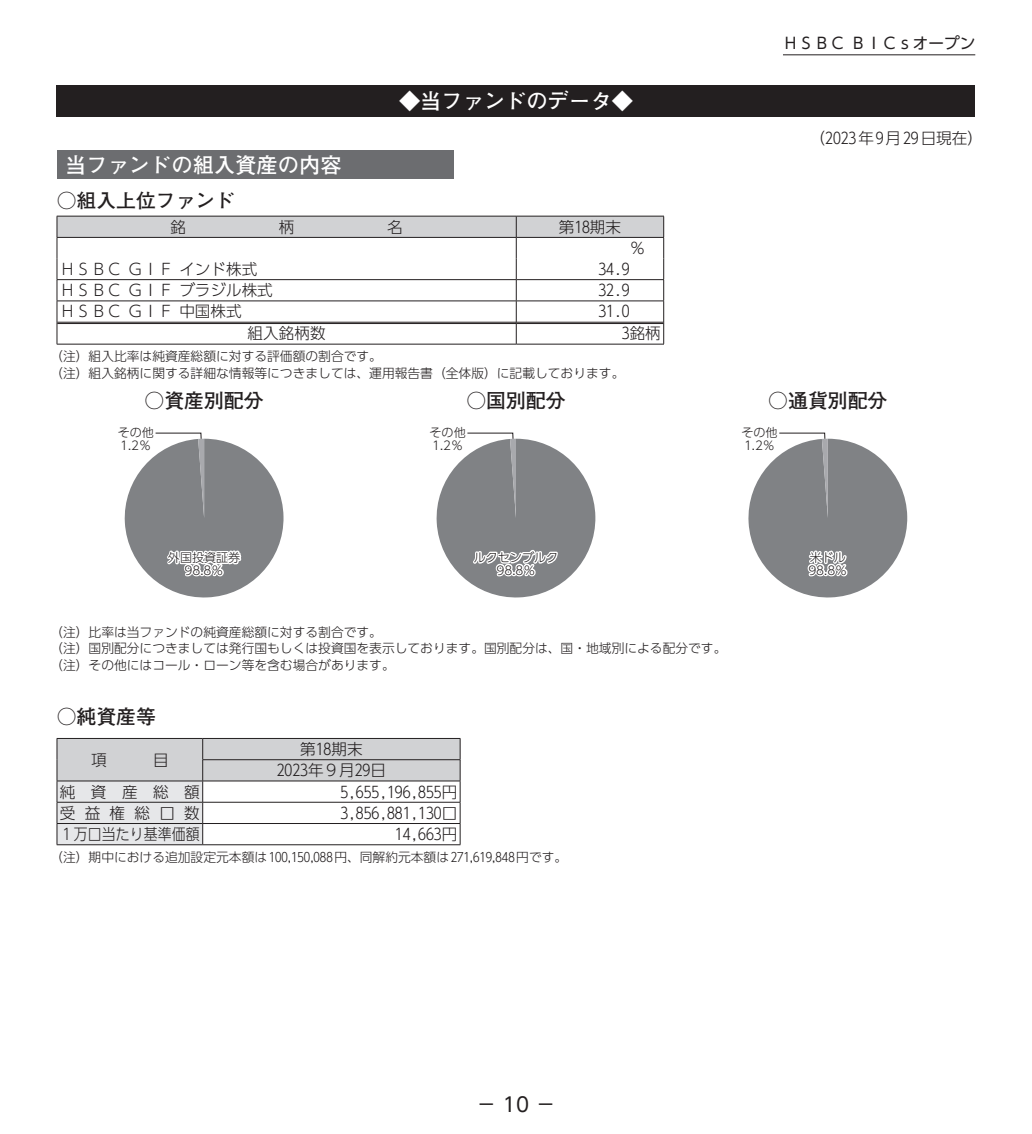
<style>
.page{position:relative;width:1032px;height:1134px;background:#fff}
.page>*{position:absolute;margin:0;border:0;box-sizing:border-box;transform-origin:0 0}
.t1{font:700 21.2px "Futo Go B101 Pro";color:#fff}
.t2{font:700 19.8px "Futo Go B101 Pro";color:#231f20}
.t3{font:19.8px "UD Shin Go Pro";color:#231f20}
.t4{font:300 15.6px/21.2px "UD Shin Go Pro";color:#231f20;text-align:center}
.t5{font:15.6px "UD Shin Go Pro";color:#231f20}
.t6{font:300 15.6px "UD Shin Go Pro";color:#231f20;scale:.89 1}
.t7{font:300 12.8px/16.4px "UD Shin Go Pro";color:#231f20}
.t8{font:300 12px/12.8px "UD Shin Go Pro";color:#231f20}
</style>
<div class="page">
<div style="left:57px;top:85px;width:918px;height:31px;background:#231f20"></div>
<div style="left:57px;top:151px;width:397px;height:28px;background:#6c6d70"></div>
<svg style="left:57px;top:216px;width:607px;height:128px"></svg>
<hr style="left:57px;top:344px;width:459px;height:1px;background:#231f20">
<hr style="left:516px;top:344px;width:148px;height:1px;background:#231f20">
<svg style="left:124px;top:432px;width:160px;height:166px"></svg>
<svg style="left:436px;top:432px;width:160px;height:166px"></svg>
<svg style="left:748px;top:432px;width:160px;height:166px"></svg>
<svg style="left:57px;top:738px;width:404px;height:107px"></svg>
<hr style="left:57px;top:802px;width:146px;height:1px;background:#231f20">
<hr style="left:57px;top:823px;width:146px;height:1px;background:#231f20">
<hr style="left:57px;top:844px;width:146px;height:1px;background:#231f20">
<hr style="left:203px;top:802px;width:257px;height:1px;background:#231f20">
<hr style="left:203px;top:823px;width:257px;height:1px;background:#231f20">
<hr style="left:203px;top:844px;width:257px;height:1px;background:#231f20">
<hr style="left:783px;top:54px;width:192px;height:1px;background:#231f20">
<h1 class="t1" style="left:399px;top:84px;width:235px">◆当ファンドのデータ◆</h1>
<h1 class="t1" style="left:65px;top:148px;width:278px">当ファンドの組入資産の内容</h1>
<h2 class="t2" style="left:57px;top:184px;width:180px">○組入上位ファンド</h2>
<p class="t4" style="left:170px;top:216px;width:17px">銘</p>
<p class="t4" style="left:279px;top:216px;width:17px">柄</p>
<p class="t4" style="left:387px;top:216px;width:17px">名</p>
<p class="t4" style="left:559px;top:216px;width:64px">第18期末</p>
<p class="t4" style="left:630px;top:237px;width:17px">％</p>
<p class="t4" style="left:60px;top:258px;width:199px">ＨＳＢＣ ＧＩＦ インド株式</p>
<p class="t4" style="left:598px;top:258px;width:33px">34.9</p>
<p class="t4" style="left:60px;top:279px;width:215px">ＨＳＢＣ ＧＩＦ ブラジル株式</p>
<p class="t4" style="left:598px;top:279px;width:33px">32.9</p>
<p class="t4" style="left:60px;top:300px;width:183px">ＨＳＢＣ ＧＩＦ 中国株式</p>
<p class="t4" style="left:598px;top:300px;width:33px">31.0</p>
<p class="t4" style="left:248px;top:322px;width:79px">組入銘柄数</p>
<p class="t4" style="left:622px;top:322px;width:40px">3銘柄</p>
<p class="t7" style="left:50px;top:348px;width:576px">（注）組入比率は純資産総額に対する評価額の割合です。<br>（注）組入銘柄に関する詳細な情報等につきましては、運用報告書（全体版）に記載しております。</p>
<h2 class="t2" style="left:145px;top:385px;width:121px">○資産別配分</h2>
<h2 class="t2" style="left:466px;top:385px;width:101px">○国別配分</h2>
<p class="t8" style="left:118px;top:426px;width:38px">その他<br>1.2％</p>
<p class="t8" style="left:430px;top:426px;width:38px">その他<br>1.2％</p>
<p class="t5" style="left:783px;top:31px;width:194px">ＨＳＢＣ ＢＩＣｓオープン</p>
<p class="t4" style="left:809px;top:127px;width:175px">（2023年9月29日現在）</p>
<h2 class="t2" style="left:768px;top:385px;width:121px">○通貨別配分</h2>
<p class="t8" style="left:741px;top:426px;width:38px">その他<br>1.2％</p>
<p class="t8" style="left:168px;top:551px;width:74px;text-align:center">外国投資証券<br>98.8％</p>
<p class="t8" style="left:474px;top:551px;width:86px;text-align:center">ルクセンブルク<br>98.8％</p>
<p class="t7" style="left:50px;top:623px;width:678px">（注）比率は当ファンドの純資産総額に対する割合です。<br>（注）国別配分につきましては発行国もしくは投資国を表示しております。国別配分は、国・地域別による配分です。（注）その他にはコール・ローン等を含む場合があります。</p>
<h2 class="t2" style="left:57px;top:701px;width:101px">○純資産等</h2>
<p class="t4" style="left:91px;top:748px;width:17px">項</p>
<p class="t4" style="left:153px;top:748px;width:17px">目</p>
<p class="t4" style="left:277px;top:738px;width:111px">第18期末<br>2023年9月29日</p>
<p class="t4" style="left:60px;top:780px;width:142px">純資産総額</p>
<p class="t4" style="left:340px;top:780px;width:118px">5,655,196,855円</p>
<p class="t4" style="left:60px;top:802px;width:142px">受益権総口数</p>
<p class="t4" style="left:340px;top:802px;width:118px">3,856,881,130口</p>
<p class="t6" style="left:60px;top:821px;width:159px">1 万口当たり基準価額</p>
<p class="t4" style="left:395px;top:823px;width:64px">14,663円</p>
<p class="t7" style="left:50px;top:848px;width:518px">（注）期中における追加設定元本額は100,150,088円、同解約元本額は271,619,848円です。</p>
<p class="t8" style="left:808px;top:551px;width:40px">米ドル<br>98.8％</p>
<h2 class="t3" style="left:476px;top:1088px;width:81px">－ 10 －</h2>
</div>
